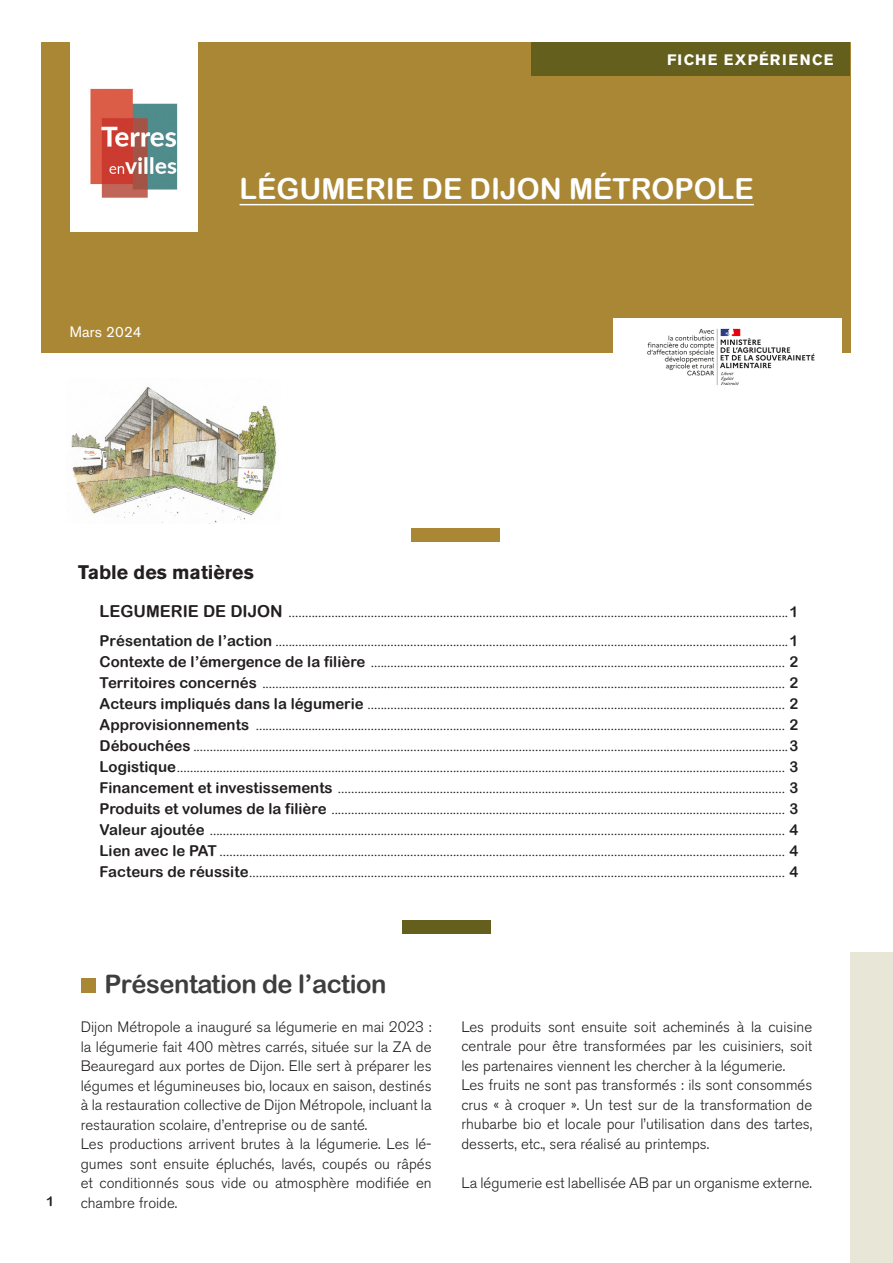
<style>
.page{position:relative;width:893px;height:1263px;background:#fff}
.page>*{position:absolute;margin:0;border:0;box-sizing:border-box;transform-origin:0 0}
.t1{font:28.95px "Arial Rounded MT Bold";color:#fff}
.t2{font:25.5px "Arial Rounded MT Bold";letter-spacing:-.02em;color:#3e3e3f}
.t3{font:700 19.5px "Akzidenz Grotesk BE";color:#231f20}
.t4{font:300 15px/19.5px "Akzidenz Grotesk BE";color:#231f20;text-align:justify}
.t5{font:700 15px "Akzidenz Grotesk BE";letter-spacing:.09em;color:#fff}
.t6{font:15px "Akzidenz Grotesk BE";letter-spacing:.01em;color:#fff}
.t7{font:13.5px "Arial Rounded MT Bold";color:#231f20}
.t8{font:10.5px "Arial Rounded MT Bold";color:#231f20}
.s1{font-size:16.5px}
.s2{font-size:15px}
</style>
<div class="page">
<div style="left:41px;top:43px;width:809px;height:310px;background:#aa8735"></div>
<div style="left:81px;top:979px;width:14px;height:14px;background:#aa8735"></div>
<div style="left:70px;top:33px;width:128px;height:199px;background:#fff"></div>
<img style="left:90px;top:88px;width:88px;height:110px">
<div style="left:531px;top:43px;width:319px;height:33px;background:#645f1d"></div>
<div style="left:850px;top:952px;width:43px;height:311px;background:#e8e6d6"></div>
<div style="left:614px;top:318px;width:228px;height:68px;background:#fff"></div>
<img style="left:647px;top:328px;width:168px;height:57px">
<img style="left:71px;top:386px;width:206px;height:138px">
<div style="left:411px;top:528px;width:89px;height:14px;background:#aa8735"></div>
<div style="left:402px;top:921px;width:89px;height:13px;background:#645f1d"></div>
<hr style="left:240px;top:204px;width:514px;height:1px;background:#fff">
<p class="t6" style="left:70px;top:323px;width:73px">Mars 2024</p>
<p class="t5" style="left:667px;top:51px;width:168px">FICHE EXPÉRIENCE</p>
<p class="t1" style="left:240px;top:172px;width:516px">LÉGUMERIE DE DIJON MÉTROPOLE</p>
<p class="t3" style="left:78px;top:560px;width:177px">Table des matières</p>
<p class="t8" style="left:100px;top:607px;width:700px"><span class="s1">LEGUMERIE DE DIJON</span> ........................................................................................................................................................<span class="s2">1</span></p>
<p class="t8" style="left:100px;top:636px;width:700px"><span class="s2">Présentation de l’action</span> ............................................................................................................................................................<span class="s2">1</span></p>
<p class="t8" style="left:100px;top:657px;width:700px"><span class="s2">Contexte de l’émergence de la filière</span> .............................................................................................................................. <span class="s2">2</span></p>
<p class="t8" style="left:100px;top:678px;width:700px"><span class="s2">Territoires concernés</span> ............................................................................................................................................................... <span class="s2">2</span></p>
<p class="t8" style="left:100px;top:699px;width:700px"><span class="s2">Acteurs impliqués dans la légumerie</span> ............................................................................................................................... <span class="s2">2</span></p>
<p class="t8" style="left:100px;top:720px;width:700px"><span class="s2">Approvisionnements</span> ................................................................................................................................................................. <span class="s2">2</span></p>
<p class="t8" style="left:100px;top:741px;width:700px"><span class="s2">Débouchées</span> .....................................................................................................................................................................................<span class="s2">3</span></p>
<p class="t8" style="left:100px;top:762px;width:700px"><span class="s2">Logistique</span>......................................................................................................................................................................................... <span class="s2">3</span></p>
<p class="t8" style="left:100px;top:783px;width:700px"><span class="s2">Financement et investissements</span> ........................................................................................................................................ <span class="s2">3</span></p>
<p class="t8" style="left:100px;top:804px;width:700px"><span class="s2">Produits et volumes de la filière</span> .......................................................................................................................................... <span class="s2">3</span></p>
<p class="t8" style="left:100px;top:825px;width:700px"><span class="s2">Valeur ajoutée</span> ............................................................................................................................................................................... <span class="s2">4</span></p>
<p class="t8" style="left:100px;top:846px;width:700px"><span class="s2">Lien avec le PAT</span> ............................................................................................................................................................................ <span class="s2">4</span></p>
<p class="t8" style="left:100px;top:867px;width:700px"><span class="s2">Facteurs de réussite</span>................................................................................................................................................................... <span class="s2">4</span></p>
<p class="t7" style="left:46px;top:1193px;width:10px">1</p>
<p class="t2" style="left:104px;top:969px;width:284px">Présentation de l’action</p>
<p class="t4" style="left:81px;top:1017px;width:352px">Dijon Métropole a inauguré sa légumerie en mai 2023 : la légumerie fait 400 mètres carrés, située sur la ZA de Beauregard aux portes de Dijon. Elle sert à préparer les légumes et légumineuses bio, locaux en saison, destinés à la restauration collective de Dijon Métropole, incluant la restauration scolaire, d’entreprise ou de santé.</p>
<p class="t4" style="left:81px;top:1134px;width:352px">Les productions arrivent brutes à la légumerie. Les lé&shy;gumes sont ensuite épluchés, lavés, coupés ou râpés et conditionnés sous vide ou atmosphère modifiée en chambre froide.</p>
<p class="t4" style="left:461px;top:1017px;width:352px">Les produits sont ensuite soit acheminés à la cuisine centrale pour être transformées par les cuisiniers, soit les partenaires viennent les chercher à la légumerie.</p>
<p class="t4" style="left:461px;top:1075px;width:352px">Les fruits ne sont pas transformés : ils sont consommés crus « à croquer ». Un test sur de la transformation de rhubarbe bio et locale pour l’utilisation dans des tartes, desserts, etc., sera réalisé au printemps.</p>
<p class="t4" style="left:461px;top:1173px;width:352px">La légumerie est labellisée AB par un organisme externe.</p>
</div>
